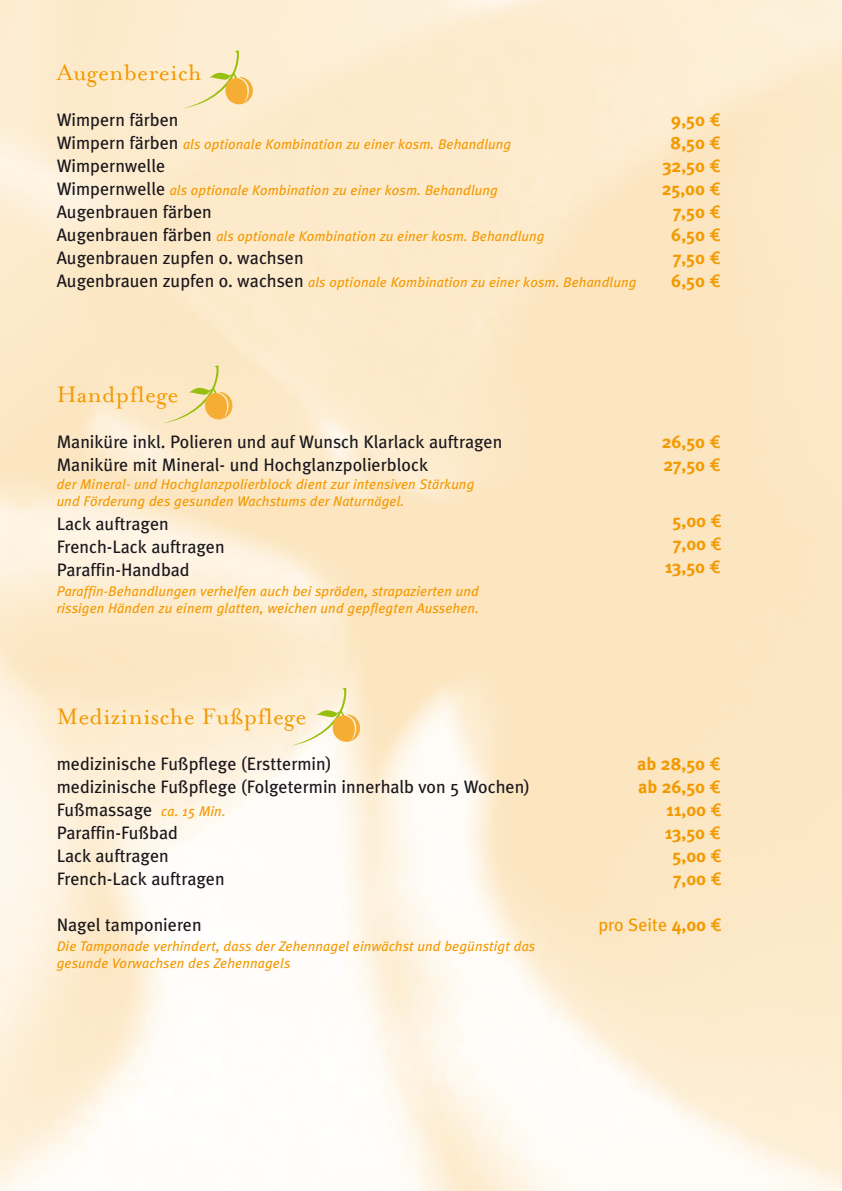
<style>
.page{position:relative;width:842px;height:1191px;background:#fff}
.page>*{position:absolute;margin:0;border:0;box-sizing:border-box;transform-origin:0 0}
.t1{font:26px "Mrs Eaves Roman";letter-spacing:.01em;color:#f39900}
.t2{font:18px/23px "Meta Plus";color:#1a171c}
.t3{font:700 18px/23px "Meta Plus";color:#f39900;text-align:right}
.t4{font:18px "Meta Plus";color:#f39900}
.t5{font:italic 14px/17px "Meta Plus";letter-spacing:.01em;color:#f39900}
.s1{font-family:"Meta Euro";font-weight:400}
.s2{font-style:normal;font-size:18px;color:#1a171c}
.s3{font-style:italic;font-size:14px;color:#f39900}
.s4{font-weight:700}
.s5{font-family:"Meta Euro"}
</style>
<div class="page">
<svg style="left:182px;top:50px;width:71px;height:58px;background:#f6e1b0"></svg>
<svg style="left:162px;top:365px;width:70px;height:58px;background:#f5dda6"></svg>
<svg style="left:290px;top:688px;width:70px;height:58px;background:#f6e5ba"></svg>
<h1 class="t1" style="left:57px;top:58px;width:147px">Augenbereich</h1>
<p class="t2" style="left:57px;top:108px;width:123px">Wimpern färben</p>
<p class="t3" style="left:671px;top:108px;width:51px">9,50 <span class="s1">5</span></p>
<p class="t5" style="left:57px;top:135px;width:456px"><span class="s2">Wimpern färben</span> als optionale Kombination zu einer kosm. Behandlung</p>
<p class="t3" style="left:670px;top:131px;width:52px">8,50 <span class="s1">5</span></p>
<p class="t2" style="left:57px;top:154px;width:110px">Wimpernwelle</p>
<p class="t3" style="left:663px;top:154px;width:59px">32,50 <span class="s1">5</span></p>
<p class="t5" style="left:57px;top:181px;width:443px"><span class="s2">Wimpernwelle</span> als optionale Kombination zu einer kosm. Behandlung</p>
<p class="t3" style="left:662px;top:177px;width:60px">25,00 <span class="s1">5</span></p>
<p class="t2" style="left:57px;top:200px;width:157px">Augenbrauen färben</p>
<p class="t3" style="left:673px;top:200px;width:49px">7,50 <span class="s1">5</span></p>
<p class="t5" style="left:57px;top:227px;width:489px"><span class="s2">Augenbrauen färben</span> als optionale Kombination zu einer kosm. Behandlung</p>
<p class="t3" style="left:671px;top:223px;width:51px">6,50 <span class="s1">5</span></p>
<p class="t2" style="left:57px;top:246px;width:248px">Augenbrauen zupfen o. wachsen</p>
<p class="t3" style="left:673px;top:246px;width:49px">7,50 <span class="s1">5</span></p>
<p class="t5" style="left:57px;top:273px;width:581px"><span class="s2">Augenbrauen zupfen o. wachsen</span> als optionale Kombination zu einer kosm. Behandlung</p>
<p class="t3" style="left:671px;top:269px;width:51px">6,50 <span class="s1">5</span></p>
<h1 class="t1" style="left:57px;top:380px;width:123px">Handpflege</h1>
<p class="t2" style="left:57px;top:430px;width:447px">Maniküre inkl. Polieren und auf Wunsch Klarlack auftragen<br>Maniküre mit Mineral- und Hochglanzpolierblock</p>
<p class="t5" style="left:57px;top:476px;width:419px">der Mineral- und Hochglanzpolierblock dient zur intensiven Stärkung und Förderung des gesunden Wachstums der Naturnägel.</p>
<p class="t2" style="left:57px;top:512px;width:169px">Lack auftragen<br>French-Lack auftragen<br>Paraffin-Handbad</p>
<p class="t5" style="left:57px;top:582px;width:424px">Paraffin-Behandlungen verhelfen auch bei spröden, strapazierten und rissigen Händen zu einem glatten, weichen und gepflegten Aussehen.</p>
<h1 class="t1" style="left:57px;top:702px;width:251px">Medizinische Fußpflege</h1>
<p class="t2" style="left:57px;top:752px;width:475px">medizinische Fußpflege (Ersttermin)<br>medizinische Fußpflege (Folgetermin innerhalb von 5 Wochen)<br>Fußmassage <span class="s3">ca. 15 Min.<br></span>Paraffin-Fußbad<br>Lack auftragen<br>French-Lack auftragen</p>
<p class="t2" style="left:57px;top:913px;width:146px">Nagel tamponieren</p>
<p class="t5" style="left:57px;top:937px;width:480px">Die Tamponade verhindert, dass der Zehennagel einwächst und begünstigt das gesunde Vorwachsen des Zehennagels</p>
<p class="t3" style="left:662px;top:430px;width:61px;text-align:left">26,50 <span class="s1">5<br></span>27,50 <span class="s1">5</span></p>
<p class="t3" style="left:665px;top:509px;width:58px;text-align:center">5,00 <span class="s1">5<br></span>7,00 <span class="s1">5<br></span>13,50 <span class="s1">5</span></p>
<p class="t3" style="left:637px;top:752px;width:86px">ab 28,50 <span class="s1">5 </span>ab 26,50 <span class="s1">5<br></span>11,00 <span class="s1">5<br></span>13,50 <span class="s1">5<br></span>5,00 <span class="s1">5<br></span>7,00 <span class="s1">5</span></p>
<p class="t4" style="left:598px;top:914px;width:125px">pro Seite <span class="s4">4,00</span> <span class="s5">5</span></p>
</div>
